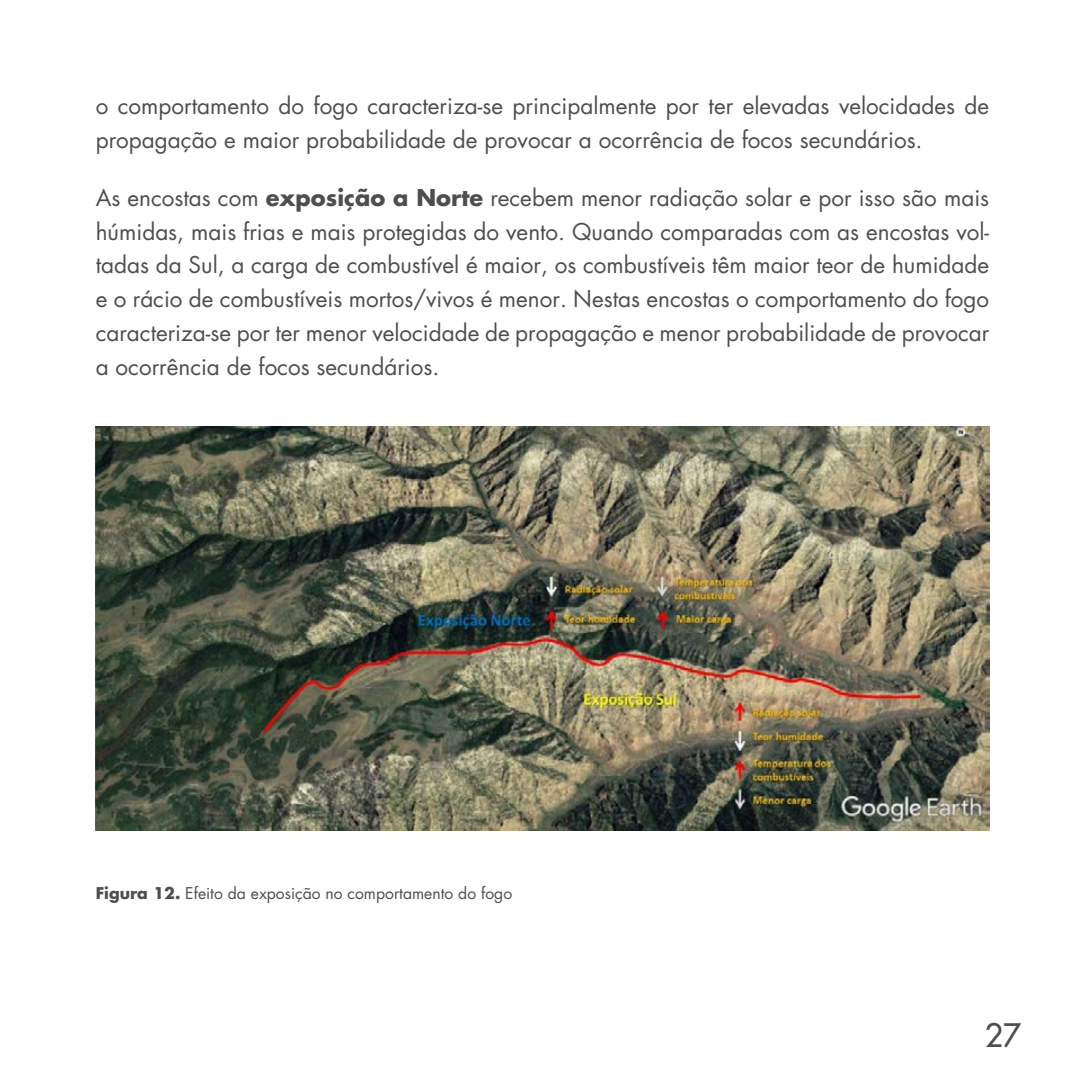
<style>
.page{position:relative;width:1085px;height:1085px;background:#fff}
.page>*{position:absolute;margin:0;border:0;box-sizing:border-box;transform-origin:0 0}
.t1{font:500 31.5px "Futura Std";color:#4e4e50}
.t2{font:22.5px/33.8px "Futura Std";color:#4e4e50}
.t3{font:15.75px "Futura Std";color:#4e4e50}
.s1{font-weight:700}
</style>
<div class="page">
<img style="left:96px;top:426px;width:893px;height:404px">
<p class="t2" style="left:96px;top:89px;width:894px">o comportamento do fogo caracteriza-se principalmente por ter elevadas velocidades de propagação e maior probabilidade de provocar a ocorrência de focos secundários.</p>
<p class="t2" style="left:96px;top:181px;width:894px;text-align:justify">As encostas com <span class="s1">exposição a Norte</span> recebem menor radiação solar e por isso são mais húmidas, mais frias e mais protegidas do vento. Quando comparadas com as encostas vol&shy;tadas da Sul, a carga de combustível é maior, os combustíveis têm maior teor de humidade e o rácio de combustíveis mortos/vivos é menor. Nestas encostas o comportamento do fogo caracteriza-se por ter menor velocidade de propagação e menor probabilidade de provocar a ocorrência de focos secundários.</p>
<p class="t3" style="left:96px;top:883px;width:418px"><span class="s1">Figura 12.</span> Efeito da exposição no comportamento do fogo</p>
<h1 class="t1" style="left:984px;top:1015px;width:38px">27</h1>
</div>
